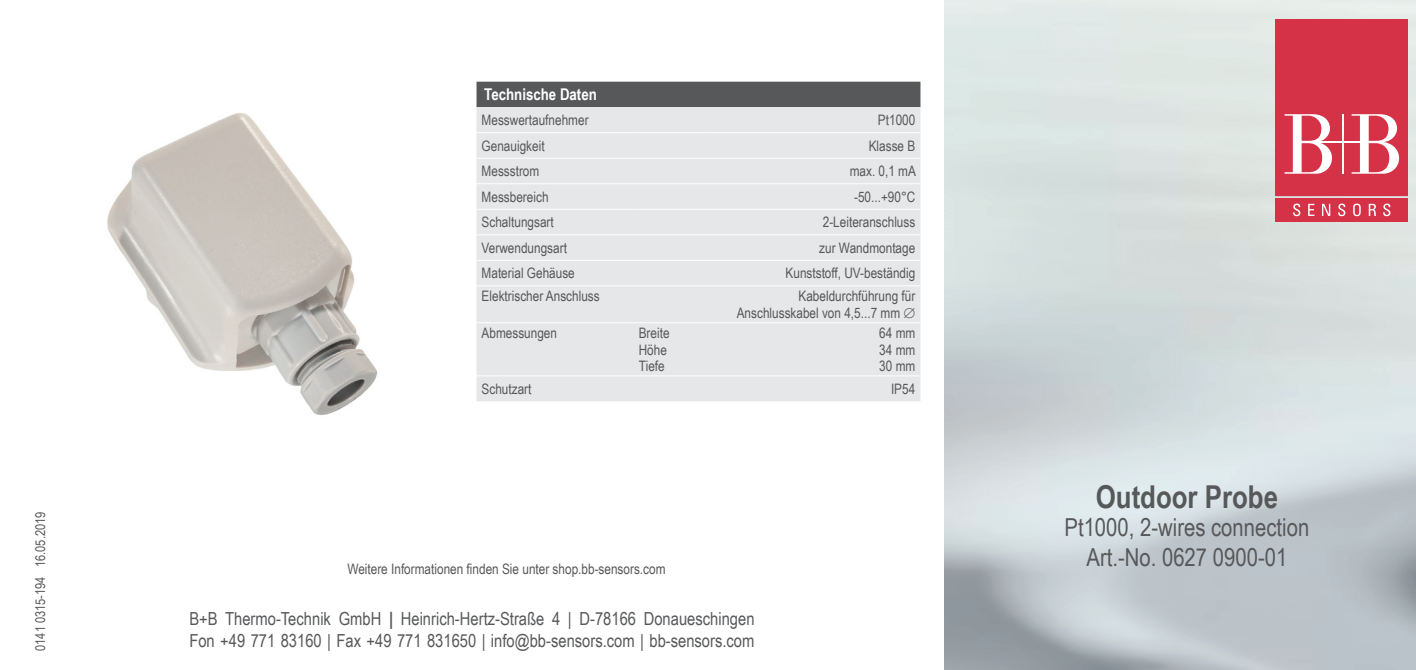
<style>
.page{position:relative;width:1416px;height:670px;background:#fff}
.page>*{position:absolute;margin:0;border:0;box-sizing:border-box;transform-origin:0 0}
.t1{font:700 31.5px "Arial Narrow";color:#57585a}
.t2{font:24.75px/29.7px "Arial Narrow";color:#57585a;text-align:center}
.t3{font:18px/21.6px "Arial Narrow";color:#57585a}
.t4{font:700 16.2px "Arial Narrow";color:#fff}
.t5{font:14.4px/16.2px "Arial Narrow";color:#57585a;text-align:right}
.t6{font:13.5px "Arial Narrow";color:#57585a}
.s1{font-weight:700}
</style>
<div class="page">
<img style="left:944px;top:0;width:472px;height:670px">
<svg style="left:1276px;top:19px;width:132px;height:177px;background:#da475a"></svg>
<div style="left:1276px;top:198px;width:132px;height:23px;background:#d63247"></div>
<svg style="left:1293px;top:203px;width:97px;height:13px"></svg>
<div style="left:477px;top:82px;width:443px;height:25px;background:#57585a"></div>
<div style="left:477px;top:107px;width:443px;height:294px;background:#e6e7e9"></div>
<hr style="left:477px;top:132px;width:157px;height:1px;background:#fff">
<hr style="left:634px;top:132px;width:77px;height:1px;background:#fff">
<hr style="left:711px;top:132px;width:209px;height:1px;background:#fff">
<hr style="left:477px;top:158px;width:157px;height:1px;background:#fff">
<hr style="left:634px;top:158px;width:77px;height:1px;background:#fff">
<hr style="left:711px;top:158px;width:209px;height:1px;background:#fff">
<hr style="left:477px;top:183px;width:157px;height:1px;background:#fff">
<hr style="left:634px;top:183px;width:77px;height:1px;background:#fff">
<hr style="left:711px;top:183px;width:209px;height:1px;background:#fff">
<hr style="left:477px;top:209px;width:157px;height:1px;background:#fff">
<hr style="left:634px;top:209px;width:77px;height:1px;background:#fff">
<hr style="left:711px;top:209px;width:209px;height:1px;background:#fff">
<hr style="left:477px;top:234px;width:157px;height:1px;background:#fff">
<hr style="left:634px;top:234px;width:77px;height:1px;background:#fff">
<hr style="left:711px;top:234px;width:209px;height:1px;background:#fff">
<hr style="left:477px;top:260px;width:157px;height:1px;background:#fff">
<hr style="left:634px;top:260px;width:77px;height:1px;background:#fff">
<hr style="left:711px;top:260px;width:209px;height:1px;background:#fff">
<hr style="left:477px;top:285px;width:157px;height:1px;background:#fff">
<hr style="left:634px;top:285px;width:77px;height:1px;background:#fff">
<hr style="left:711px;top:285px;width:209px;height:1px;background:#fff">
<hr style="left:477px;top:322px;width:157px;height:1px;background:#fff">
<hr style="left:634px;top:322px;width:77px;height:1px;background:#fff">
<hr style="left:711px;top:322px;width:209px;height:1px;background:#fff">
<hr style="left:477px;top:375px;width:157px;height:1px;background:#fff">
<hr style="left:634px;top:375px;width:77px;height:1px;background:#fff">
<hr style="left:711px;top:375px;width:209px;height:1px;background:#fff">
<img style="left:107px;top:113px;width:271px;height:302px">
<p class="t6" style="left:31px;top:651px;width:141px;rotate:-90deg">0141 0315-194 16.05.2019</p>
<p class="t4" style="left:484px;top:82px;width:114px">Technische Daten</p>
<p class="t5" style="left:482px;top:111px;width:108px">Messwertaufnehmer</p>
<p class="t5" style="left:878px;top:111px;width:39px">Pt1000</p>
<p class="t5" style="left:482px;top:137px;width:65px">Genauigkeit</p>
<p class="t5" style="left:869px;top:137px;width:48px">Klasse B</p>
<p class="t5" style="left:482px;top:162px;width:59px">Messstrom</p>
<p class="t5" style="left:850px;top:162px;width:68px">max. 0,1 mA</p>
<p class="t5" style="left:482px;top:188px;width:68px">Messbereich</p>
<p class="t5" style="left:854px;top:188px;width:63px">-50...+90°C</p>
<p class="t5" style="left:482px;top:214px;width:74px">Schaltungsart</p>
<p class="t5" style="left:823px;top:214px;width:94px">2-Leiteranschluss</p>
<p class="t5" style="left:482px;top:239px;width:87px">Verwendungsart</p>
<p class="t5" style="left:819px;top:239px;width:98px">zur Wandmontage</p>
<p class="t5" style="left:482px;top:265px;width:95px">Material Gehäuse</p>
<p class="t5" style="left:786px;top:265px;width:131px">Kunststoff, UV-beständig</p>
<p class="t5" style="left:482px;top:288px;width:120px">Elektrischer Anschluss</p>
<p class="t5" style="left:737px;top:288px;width:180px">Kabeldurchführung für<br>Anschlusskabel von 4,5...7 mm ∅</p>
<p class="t5" style="left:482px;top:325px;width:77px">Abmessungen</p>
<p class="t5" style="left:639px;top:325px;width:32px;text-align:left">Breite<br>Höhe<br>Tiefe</p>
<p class="t5" style="left:879px;top:325px;width:38px;text-align:justify">64 mm 34 mm 30 mm</p>
<p class="t5" style="left:482px;top:380px;width:51px">Schutzart</p>
<p class="t5" style="left:891px;top:380px;width:26px">IP54</p>
<p class="t5" style="left:347px;top:560px;width:320px">Weitere Informationen finden Sie unter shop.bb-sensors.com</p>
<p class="t3" style="left:189px;top:607px;width:567px">B+B Thermo-Technik GmbH <span class="s1">|</span> Heinrich-Hertz-Straße 4 | D-78166 Donaueschingen<br>Fon +49 771 83160 | Fax +49 771 831650 | info@bb-sensors.com | bb-sensors.com</p>
<h1 class="t1" style="left:1096px;top:473px;width:184px">Outdoor Probe</h1>
<h2 class="t2" style="left:1064px;top:512px;width:246px">Pt1000, 2-wires connection<br>Art.-No. 0627 0900-01</h2>
</div>
